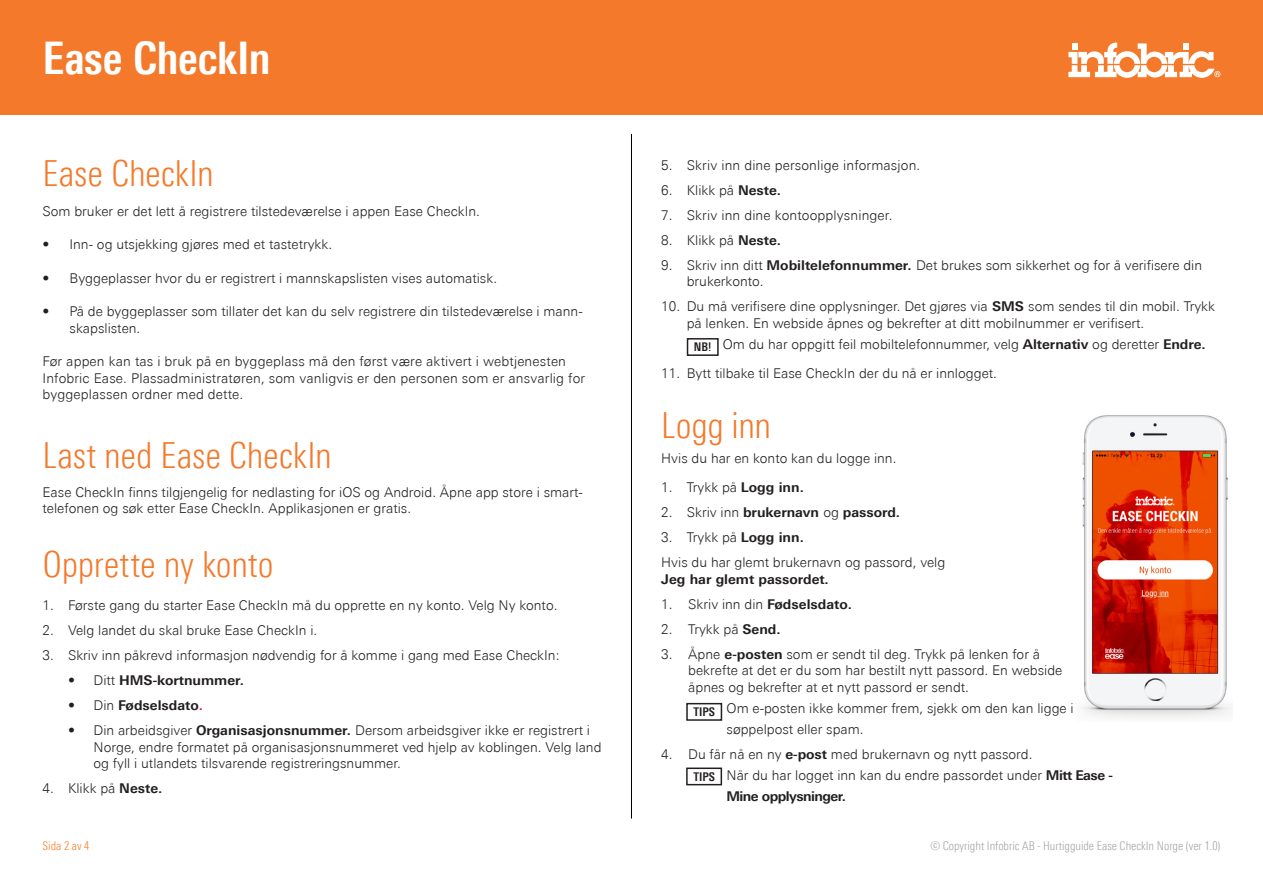
<style>
.page{position:relative;width:1263px;height:893px;background:#fff}
.page>*{position:absolute;margin:0;border:0;box-sizing:border-box;transform-origin:0 0}
.t1{font:700 condensed 45px "Univers Next Pro";letter-spacing:-.005em;color:#fff}
.Nummerlista_start{font:300 condensed 36px "Univers Next Pro";letter-spacing:-.005em;color:#f4792a}
.Nummerlista_start-2{font:300 13.5px/16.5px "Univers Next Pro";color:#231f20}
.Text{font:300 13.5px/16.5px "Univers Next Pro";color:#231f20}
.t2{font:700 13.5px "Univers Next Pro";color:#231f20}
.t3{font:300 condensed 12px "Univers Next Pro";color:#a7a2a0}
.t4{font:700 condensed 12px "Univers Next Pro";color:#231f20}
.Sidnummer{font:300 condensed 12px "Univers Next Pro";color:#f48026}
.s1{font-weight:300}
.s2{color:#ed028c}
.s3{font-weight:700}
</style>
<div class="page">
<div style="left:0;top:0;width:1263px;height:115px;background:#f4792a"></div>
<svg style="left:1068px;top:43px;width:152px;height:35px"></svg>
<div style="left:687px;top:338px;width:32px;height:18px;border:2px solid #231f20"></div>
<div style="left:686px;top:767px;width:36px;height:18px;border:2px solid #231f20"></div>
<div style="left:686px;top:703px;width:36px;height:18px;border:2px solid #231f20"></div>
<img style="left:1082px;top:415px;width:150px;height:303px">
<hr style="left:631px;top:134px;width:1px;height:685px;background:#000">
<h1 class="t1" style="left:43px;top:32px;width:230px">Ease CheckIn</h1>
<p class="Nummerlista_start" style="left:43px;top:153px;width:173px">Ease CheckIn</p>
<p class="Nummerlista_start-2" style="left:43px;top:203px;width:439px">Som bruker er det lett å registrere tilstedeværelse i appen Ease CheckIn.</p>
<p class="Nummerlista_start-2" style="left:43px;top:236px;width:291px">• Inn- og utsjekking gjøres med et tastetrykk.</p>
<p class="Nummerlista_start-2" style="left:43px;top:270px;width:456px">• Byggeplasser hvor du er registrert i mannskapslisten vises automatisk.</p>
<p class="Nummerlista_start-2" style="left:70px;top:303px;width:515px;text-indent:-27px">• På de byggeplasser som tillater det kan du selv registrere din tilstedeværelse i mann&shy;skapslisten.</p>
<p class="Nummerlista_start-2" style="left:43px;top:353px;width:544px">Før appen kan tas i bruk på en byggeplass må den først være aktivert i webtjenesten<br>Infobric Ease. Plassadministratøren, som vanligvis er den personen som er ansvarlig for byggeplassen ordner med dette.</p>
<p class="Nummerlista_start" style="left:43px;top:434px;width:291px">Last ned Ease CheckIn</p>
<p class="Nummerlista_start-2" style="left:43px;top:484px;width:542px">Ease CheckIn finns tilgjengelig for nedlasting for iOS og Android. Åpne app store i smart&shy;telefonen og søk etter Ease CheckIn. Applikasjonen er gratis.</p>
<p class="Nummerlista_start" style="left:43px;top:543px;width:233px">Opprette ny konto</p>
<p class="Nummerlista_start-2" style="left:43px;top:597px;width:516px">1. Første gang du starter Ease CheckIn må du opprette en ny konto. Velg Ny konto.</p>
<p class="Nummerlista_start-2" style="left:43px;top:622px;width:276px">2. Velg landet du skal bruke Ease CheckIn i.</p>
<p class="Nummerlista_start-2" style="left:43px;top:647px;width:518px">3. Skriv inn påkrevd informasjon nødvendig for å komme i gang med Ease CheckIn:</p>
<p class="t2" style="left:68px;top:672px;width:178px"><span class="s1">• Ditt</span> HMS-kortnummer.</p>
<p class="t2" style="left:68px;top:697px;width:137px"><span class="s1">• Din</span> Fødselsdato<span class="s2">.</span></p>
<p class="Nummerlista_start-2" style="left:94px;top:722px;width:509px;text-indent:-26px">• Din arbeidsgiver <span class="s3">Organisasjonsnummer.</span> Dersom arbeidsgiver ikke er registrert i<br>Norge, endre formatet på organisasjonsnummeret ved hjelp av koblingen. Velg land og fyll i utlandets tilsvarende registreringsnummer.</p>
<p class="Nummerlista_start-2" style="left:43px;top:780px;width:121px">4. Klikk på <span class="s3">Neste.</span></p>
<p class="Sidnummer" style="left:43px;top:839px;width:49px">Sida 2 av 4</p>
<p class="Nummerlista_start-2" style="left:661px;top:156px;width:261px">5. Skriv inn dine personlige informasjon.</p>
<p class="Nummerlista_start-2" style="left:661px;top:181px;width:121px">6. Klikk på <span class="s3">Neste.</span></p>
<p class="Nummerlista_start-2" style="left:661px;top:206px;width:233px">7. Skriv inn dine kontoopplysninger.</p>
<p class="Nummerlista_start-2" style="left:661px;top:231px;width:121px">8. Klikk på <span class="s3">Neste.</span></p>
<p class="Nummerlista_start-2" style="left:687px;top:256px;width:517px;text-indent:-26px">9. Skriv inn ditt <span class="s3">Mobiltelefonnummer.</span> Det brukes som sikkerhet og for å verifisere din brukerkonto.</p>
<p class="Nummerlista_start-2" style="left:687px;top:298px;width:530px;text-indent:-26px">10. Du må verifisere dine opplysninger. Det gjøres via <span class="s3">SMS</span> som sendes til din mobil. Trykk på lenken. En webside åpnes og bekrefter at ditt mobilnummer er verifisert.</p>
<p class="Nummerlista_start-2" style="left:723px;top:335px;width:484px">Om du har oppgitt feil mobiltelefonnummer, velg <span class="s3">Alternativ</span> og deretter <span class="s3">Endre.</span></p>
<p class="Nummerlista_start-2" style="left:661px;top:365px;width:337px">11. Bytt tilbake til Ease CheckIn der du nå er innlogget.</p>
<p class="Nummerlista_start" style="left:661px;top:404px;width:111px">Logg inn</p>
<p class="Text" style="left:661px;top:450px;width:237px">Hvis du har en konto kan du logge inn.</p>
<p class="Nummerlista_start-2" style="left:661px;top:479px;width:144px">1. Trykk på <span class="s3">Logg inn.</span></p>
<p class="t2" style="left:661px;top:504px;width:240px"><span class="s1">2. Skriv inn</span> brukernavn <span class="s1">og</span> passord.</p>
<p class="Nummerlista_start-2" style="left:661px;top:529px;width:144px">3. Trykk på <span class="s3">Logg inn.</span></p>
<p class="Text" style="left:661px;top:554px;width:286px">Hvis du har glemt brukernavn og passord, velg<br><span class="s3">Jeg har glemt passordet.</span></p>
<p class="Nummerlista_start-2" style="left:661px;top:596px;width:192px">1. Skriv inn din <span class="s3">Fødselsdato.</span></p>
<p class="Nummerlista_start-2" style="left:661px;top:621px;width:121px">2. Trykk på <span class="s3">Send.</span></p>
<p class="Nummerlista_start-2" style="left:688px;top:646px;width:376px;text-indent:-27px">3. Åpne <span class="s3">e-posten</span> som er sendt til deg. Trykk på lenken for å bekrefte at det er du som har bestilt nytt passord. En webside åpnes og bekrefter at et nytt passord er sendt.</p>
<p class="Nummerlista_start-2" style="left:727px;top:697px;width:349px;line-height:21px">Om e-posten ikke kommer frem, sjekk om den kan ligge i søppelpost eller spam.</p>
<p class="Nummerlista_start-2" style="left:726px;top:743px;width:388px;line-height:21px;text-indent:-65px">4. Du får nå en ny <span class="s3">e-post</span> med brukernavn og nytt passord.<br>Når du har logget inn kan du endre passordet under <span class="s3">Mitt Ease -<br>Mine opplysninger.</span></p>
<p class="t4" style="left:694px;top:340px;width:19px">NB!</p>
<p class="t4" style="left:693px;top:705px;width:23px">TIPS</p>
<p class="t4" style="left:693px;top:770px;width:23px">TIPS</p>
<p class="t3" style="left:930px;top:839px;width:291px">© Copyright Infobric AB - Hurtigguide Ease CheckIn Norge (ver 1.0)</p>
</div>
